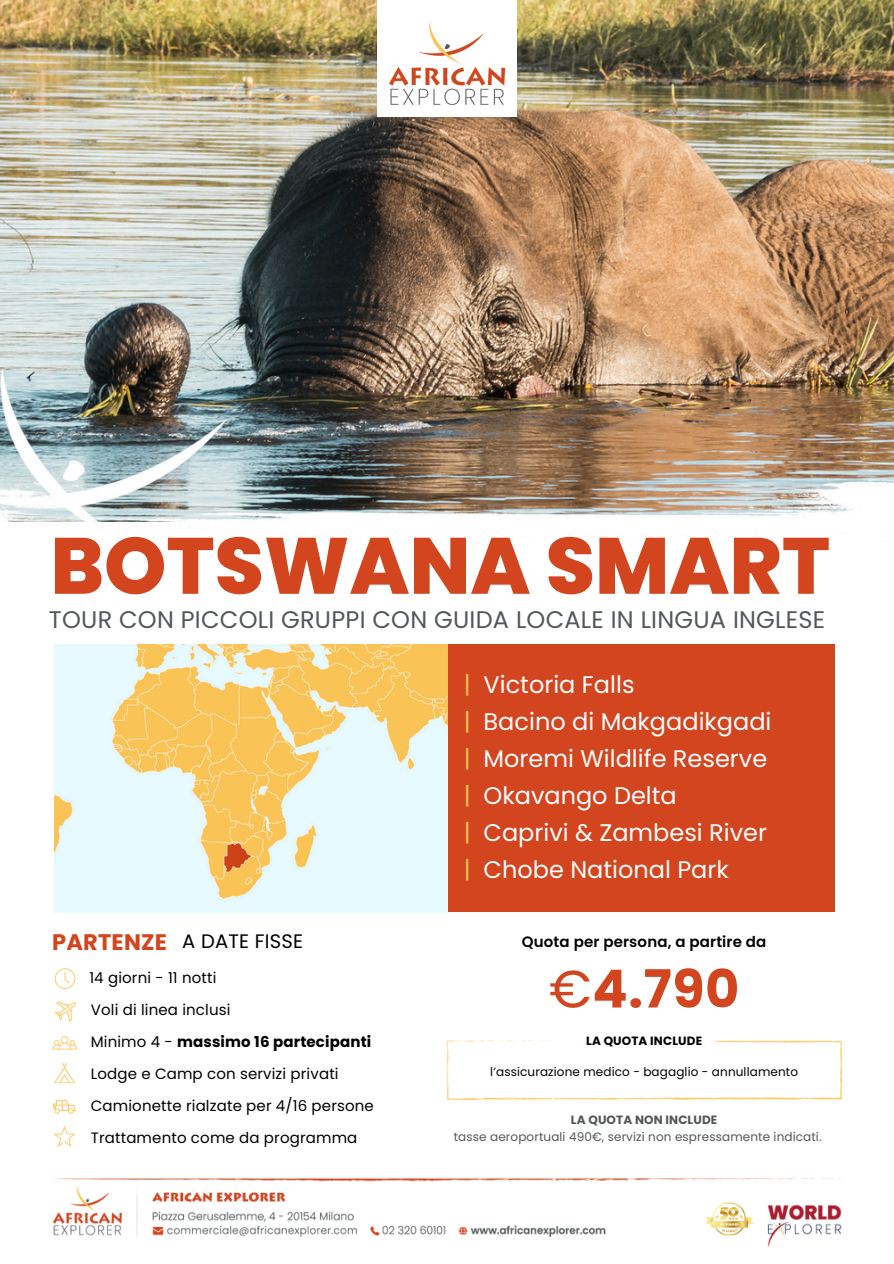
<style>
.page{position:relative;width:894px;height:1264px;background:#fff}
.page>*{position:absolute;margin:0;border:0;box-sizing:border-box;transform-origin:0 0}
.t1{font:800 79.5px "Poppins";color:#d2451e}
.t2{font:700 52.5px "Poppins";color:#d2451e}
.t3{font:24px/37.2px "Poppins";color:#fdfdfd}
.t4{font:24px "Poppins";letter-spacing:.01em;color:#53575a}
.t5{font:700 22.5px "Poppins";letter-spacing:.01em;color:#d2451e}
.t6{font:19.5px "Poppins";letter-spacing:.01em;color:#000}
.t7{font:15px "Poppins";letter-spacing:.01em;color:#000}
.t8{font:700 15px "Poppins";letter-spacing:.01em;color:#000}
.t9{font:600 15px "Poppins";letter-spacing:.01em;color:#000}
.t10{font:12px "Poppins";letter-spacing:.01em;color:#53575a}
.t11{font:12px "Poppins";letter-spacing:.01em;color:#000}
.t12{font:700 12px "Poppins";letter-spacing:.01em;color:#53575a}
.t13{font:700 12px "Poppins";letter-spacing:.01em;color:#000}
.s1{font-weight:400}
.s2{color:#fcc458}
</style>
<div class="page">
<img style="left:0;top:0;width:893px;height:368px">
<img style="left:0;top:368px;width:893px;height:154px">
<div style="left:377px;top:0;width:139px;height:117px;background:#fff"></div>
<img style="left:389px;top:22px;width:117px;height:84px">
<div style="left:446px;top:644px;width:388px;height:267px;background:#d2451e"></div>
<svg style="left:54px;top:1001px;width:23px;height:21px"></svg>
<svg style="left:55px;top:968px;width:20px;height:20px"></svg>
<svg style="left:52px;top:1036px;width:25px;height:13px"></svg>
<svg style="left:53px;top:1099px;width:23px;height:14px"></svg>
<svg style="left:54px;top:1062px;width:21px;height:20px"></svg>
<svg style="left:54px;top:1126px;width:21px;height:20px"></svg>
<img style="left:52px;top:1178px;width:790px;height:68px">
<img style="left:446px;top:1040px;width:395px;height:59px">
<img style="left:54px;top:644px;width:393px;height:268px">
<p class="t1" style="left:50px;top:510px;width:780px">BOTSWANA SMART</p>
<p class="t4" style="left:49px;top:602px;width:777px">TOUR CON PICCOLI GRUPPI CON GUIDA LOCALE IN LINGUA INGLESE</p>
<p class="t5" style="left:52px;top:926px;width:116px">PARTENZE</p>
<p class="t6" style="left:182px;top:927px;width:122px">A DATE FISSE</p>
<p class="t7" style="left:89px;top:967px;width:129px">14 giorni - 11 notti</p>
<p class="t7" style="left:91px;top:999px;width:141px">Voli di linea inclusi</p>
<p class="t8" style="left:91px;top:1031px;width:282px"><span class="s1">Minimo 4 -</span> massimo 16 partecipanti</p>
<p class="t7" style="left:91px;top:1063px;width:249px">Lodge e Camp con servizi privati</p>
<p class="t7" style="left:91px;top:1095px;width:284px">Camionette rialzate per 4/16 persone</p>
<p class="t7" style="left:91px;top:1127px;width:268px">Trattamento come da programma</p>
<h1 class="t3" style="left:463px;top:665px;width:309px"><span class="s2">|</span> Victoria Falls<br><span class="s2">|</span> Bacino di Makgadikgadi <span class="s2">|</span></h1>
<h4 class="t3" style="left:463px;top:740px;width:305px;text-indent:20px">Moremi Wildlife Reserve <span class="s2">|</span> Okavango Delta<br><span class="s2">|</span> Caprivi &amp; Zambesi River <span class="s2">|</span></h4>
<p class="t3" style="left:483px;top:851px;width:247px">Chobe National Park</p>
<p class="t9" style="left:521px;top:931px;width:246px">Quota per persona, a partire da</p>
<p class="t2" style="left:549px;top:952px;width:192px"><span class="s1">€</span>4.790</p>
<p class="t13" style="left:586px;top:1032px;width:117px">LA QUOTA INCLUDE</p>
<h3 class="t11" style="left:490px;top:1063px;width:309px">l’assicurazione medico - bagaglio - annullamento</h3>
<p class="t12" style="left:570px;top:1111px;width:148px">LA QUOTA NON INCLUDE</p>
<h2 class="t10" style="left:453px;top:1128px;width:369px">tasse aeroportuali 490€, servizi non espressamente indicati.</h2>
</div>
